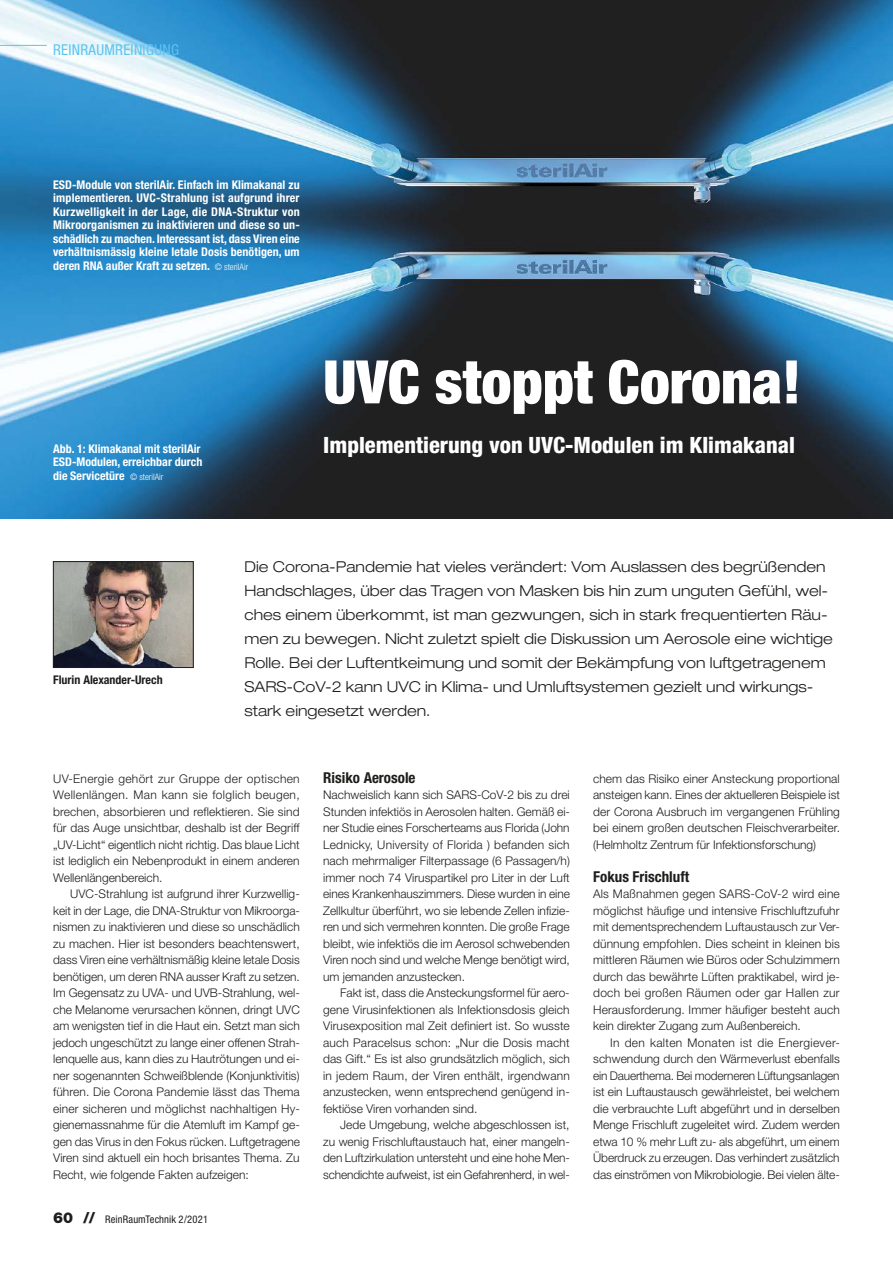
<style>
.page{position:relative;width:893px;height:1263px;background:#fff}
.page>*{position:absolute;margin:0;border:0;box-sizing:border-box;transform-origin:0 0}
._10_Headline{font:900 condensed 60px "Helvetica Neue LT Std";color:#fff}
._20_Subline{font:800 condensed 22.5px "Helvetica Neue LT Std";color:#fff}
._40_Intro{font:300 expanded 15px/24px "Helvetica Neue LT Std";color:#1d1d1b}
._50_Texthead{font:700 condensed 15px "Helvetica Neue LT Std";color:#1d1d1b}
.t1{font:condensed 15px "Helvetica Neue LT Std";color:#5bc5f2}
._30_Fließtext{font:300 12px/16.5px "Helvetica Neue LT Std";color:#1d1d1b;text-align:justify}
._31_Fließtext_Erster{font:300 12px/16.5px "Helvetica Neue LT Std";color:#1d1d1b;text-align:justify}
._90_Bildlegende{font:700 condensed 12px/13.5px "Helvetica Neue LT Std";color:#fff;text-align:justify}
._81_Adressen_fett{font:700 condensed 12px "Helvetica Neue LT Std";color:#1d1d1b}
.t2{font:condensed 10.5px "Helvetica Neue LT Std";letter-spacing:.01em;color:#1d1d1b}
.s1{font-weight:300;font-size:9px}
.s2{font-weight:900;font-stretch:normal;font-size:15px}
</style>
<div class="page">
<img style="left:0;top:0;width:893px;height:519px">
<img style="left:55px;top:563px;width:136px;height:103px">
<div style="left:53px;top:561px;width:140px;height:107px;border:1px solid #1d1d1b"></div>
<hr style="left:0;top:45px;width:47px;height:1px;background:#5bc5f2">
<p class="t1" style="left:53px;top:41px;width:17px">REINRAUMREINIGUNG</p>
<p class="_90_Bildlegende" style="left:53px;top:178px;width:248px">ESD-Module von sterilAir. Einfach im Klimakanal zu implementieren. UVC-Strahlung ist aufgrund ihrer Kurzwelligkeit in der Lage, die DNA-Struktur von Mikroorganismen zu inaktivieren und diese so un&shy;schädlich zu machen. Interessant ist, dass Viren eine verhältnismässig kleine letale Dosis benötigen, um deren RNA außer Kraft zu setzen. <span class="s1">© sterilAir</span></p>
<p class="_90_Bildlegende" style="left:53px;top:442px;width:151px;text-align:left">Abb. 1: Klimakanal mit sterilAir<br>ESD-Modulen, erreichbar durch die Servicetüre <span class="s1">© sterilAir</span></p>
<p class="_10_Headline" style="left:323px;top:345px;width:479px">UVC stoppt Corona!</p>
<p class="_20_Subline" style="left:323px;top:431px;width:473px">Implementierung von UVC-Modulen im Klimakanal</p>
<p class="_81_Adressen_fett" style="left:53px;top:672px;width:111px">Flurin Alexander-Urech</p>
<p class="_40_Intro" style="left:244px;top:554px;width:590px">Die Corona-Pandemie hat vieles verändert: Vom Auslassen des begrüßenden Handschlages, über das Tragen von Masken bis hin zum unguten Gefühl, wel&shy;ches einem überkommt, ist man gezwungen, sich in stark frequentierten Räu&shy;men zu bewegen. Nicht zuletzt spielt die Diskussion um Aerosole eine wichtige Rolle. Bei der Luftentkeimung und somit der Bekämpfung von luftgetragenem SARS-CoV-2 kann UVC in Klima- und Umluftsystemen gezielt und wirkungs&shy;stark eingesetzt werden.</p>
<p class="_31_Fließtext_Erster" style="left:53px;top:770px;width:248px">UV-Energie gehört zur Gruppe der optischen Wellenlängen. Man kann sie folglich beugen, brechen, absorbieren und reflektieren. Sie sind für das Auge unsichtbar, deshalb ist der Begriff „UV-Licht“ eigentlich nicht richtig. Das blaue Licht ist lediglich ein Nebenprodukt in einem anderen Wellenlängenbereich.</p>
<p class="_30_Fließtext" style="left:53px;top:886px;width:248px;text-indent:17px">UVC-Strahlung ist aufgrund ihrer Kurzwellig&shy;keit in der Lage, die DNA-Struktur von Mikroorga&shy;nismen zu inaktivieren und diese so unschädlich zu machen. Hier ist besonders beachtenswert, dass Viren eine verhältnismäßig kleine letale Dosis benötigen, um deren RNA ausser Kraft zu setzen.<br>Im Gegensatz zu UVA- und UVB-Strahlung, wel&shy;che Melanome verursachen können, dringt UVC am wenigsten tief in die Haut ein. Setzt man sich jedoch ungeschützt zu lange einer offenen Strah&shy;lenquelle aus, kann dies zu Hautrötungen und ei&shy;ner sogenannten Schweißblende (Konjunktivitis) führen. Die Corona Pandemie lässt das Thema einer sicheren und möglichst nachhaltigen Hy&shy;gienemassnahme für die Atemluft im Kampf ge&shy;gen das Virus in den Fokus rücken. Luftgetragene Viren sind aktuell ein hoch brisantes Thema. Zu Recht, wie folgende Fakten aufzeigen:</p>
<p class="t2" style="left:53px;top:1213px;width:157px"><span class="s2">60 //</span> REINRAUMTECHNIK 2/2021</p>
<p class="_50_Texthead" style="left:323px;top:768px;width:94px">Risiko Aerosole</p>
<p class="_31_Fließtext_Erster" style="left:323px;top:787px;width:248px">Nachweislich kann sich SARS-CoV-2 bis zu drei Stunden infektiös in Aerosolen halten. Gemäß ei&shy;ner Studie eines Forscherteams aus Florida (John Lednicky, University of Florida ) befanden sich nach mehrmaliger Filterpassage (6 Passagen/h) immer noch 74 Viruspartikel pro Liter in der Luft eines Krankenhauszimmers. Diese wurden in eine Zellkultur überführt, wo sie lebende Zellen infizie&shy;ren und sich vermehren konnten. Die große Frage bleibt, wie infektiös die im Aerosol schwebenden Viren noch sind und welche Menge benötigt wird, um jemanden anzustecken.</p>
<p class="_30_Fließtext" style="left:323px;top:985px;width:248px;text-align:left;text-indent:17px">Fakt ist, dass die Ansteckungsformel für aero&shy;gene Virusinfektionen als Infektionsdosis gleich Virusexposition mal Zeit definiert ist. So wusste auch Paracelsus schon: „Nur die Dosis macht das Gift.“ Es ist also grundsätzlich möglich, sich in jedem Raum, der Viren enthält, irgendwann anzustecken, wenn entsprechend genügend in&shy;fektiöse Viren vorhanden sind.</p>
<p class="_30_Fließtext" style="left:323px;top:1117px;width:248px;text-indent:17px">Jede Umgebung, welche abgeschlossen ist, zu wenig Frischluftaustauch hat, einer mangeln&shy;den Luftzirkulation untersteht und eine hohe Men&shy;schendichte aufweist, ist ein Gefahrenherd, in wel-</p>
<p class="_30_Fließtext" style="left:593px;top:770px;width:248px">chem das Risiko einer Ansteckung proportional ansteigen kann. Eines der aktuelleren Beispiele ist der Corona Ausbruch im vergangenen Frühling bei einem großen deutschen Fleischverarbeiter. (Helmholtz Zentrum für Infektionsforschung)</p>
<p class="_50_Texthead" style="left:593px;top:867px;width:98px">Fokus Frischluft</p>
<p class="_31_Fließtext_Erster" style="left:593px;top:886px;width:248px">Als Maßnahmen gegen SARS-CoV-2 wird eine möglichst häufige und intensive Frischluftzufuhr mit dementsprechendem Luftaustausch zur Ver&shy;dünnung empfohlen. Dies scheint in kleinen bis mittleren Räumen wie Büros oder Schulzimmern durch das bewährte Lüften praktikabel, wird je&shy;doch bei großen Räumen oder gar Hallen zur Herausforderung. Immer häufiger besteht auch kein direkter Zugang zum Außenbereich.</p>
<p class="_30_Fließtext" style="left:593px;top:1034px;width:248px;text-indent:17px">In den kalten Monaten ist die Energiever&shy;schwendung durch den Wärmeverlust ebenfalls ein Dauerthema. Bei moderneren Lüftungsanlagen ist ein Luftaustausch gewährleistet, bei welchem die verbrauchte Luft abgeführt und in derselben Menge Frischluft zugeleitet wird. Zudem werden etwa 10 % mehr Luft zu- als abgeführt, um einem Überdruck zu erzeugen. Das verhindert zusätzlich das einströmen von Mikrobiologie. Bei vielen älte-</p>
</div>
